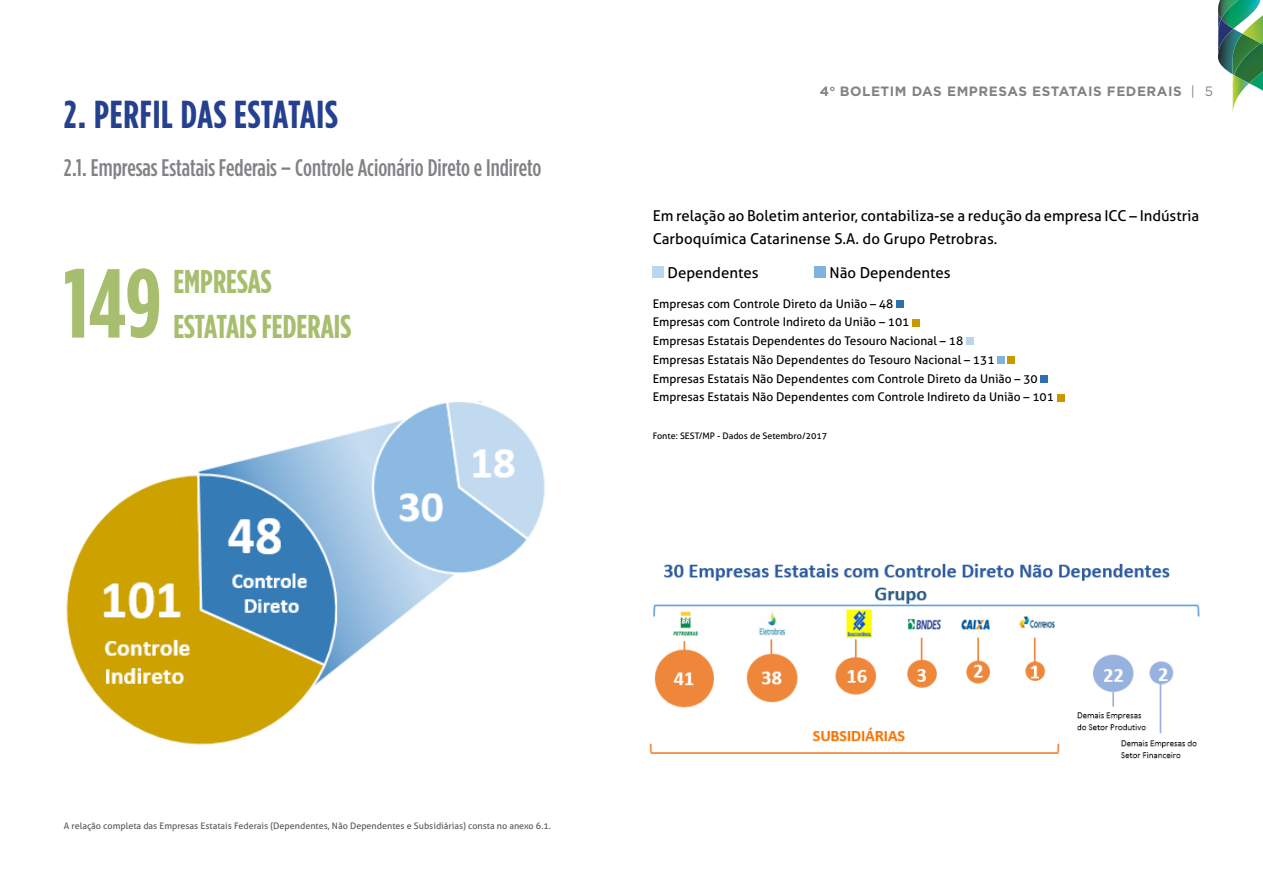
<style>
.page{position:relative;width:1263px;height:893px;background:#fff}
.page>*{position:absolute;margin:0;border:0;box-sizing:border-box;transform-origin:0 0}
.t1{font:700 condensed 97.5px "Gotham HTF";color:#a6be6d}
.t2{font:700 condensed 39px "Gotham HTF";color:#25408f}
.t3{font:700 condensed 33px/45px "Gotham HTF";color:#a6be6d}
.t4{font:500 condensed 24px "Gotham HTF";color:#808285}
.t5{font:15px/22.5px "Aller";color:#000}
.t6{font:700 13.5px "Gotham HTF";letter-spacing:.04em;color:#808285}
.t7{font:12px/18.8px "Aller";color:#000}
.t8{font:9px "Aller";color:#58595b}
.t9{font:9px "Aller";color:#000}
.s1{font-weight:400}
</style>
<div class="page">
<svg style="left:1218px;top:0;width:45px;height:113px"></svg>
<img style="left:1218px;top:0;width:35px;height:19px">
<div style="left:653px;top:266px;width:11px;height:12px;background:#bcd6ee"></div>
<div style="left:815px;top:266px;width:11px;height:12px;background:#81b2df"></div>
<div style="left:896px;top:300px;width:8px;height:8px;background:#2c70ae"></div>
<div style="left:912px;top:319px;width:8px;height:7px;background:#c89800"></div>
<div style="left:966px;top:338px;width:7px;height:7px;background:#bcd6ee"></div>
<div style="left:997px;top:356px;width:8px;height:8px;background:#81b2df"></div>
<div style="left:1008px;top:356px;width:7px;height:8px;background:#c89800"></div>
<div style="left:1041px;top:375px;width:7px;height:8px;background:#2c70ae"></div>
<div style="left:1057px;top:394px;width:7px;height:7px;background:#c89800"></div>
<img style="left:66px;top:401px;width:479px;height:344px">
<img style="left:649px;top:563px;width:551px;height:196px">
<h2 class="t2" style="left:64px;top:92px;width:45px">2. PERFIL</h2>
<h2 class="t2" style="left:181px;top:92px;width:68px">DAS ESTATAIS</h2>
<h3 class="t4" style="left:64px;top:155px;width:479px">2.1. Empresas Estatais Federais – Controle Acionário Direto e Indireto</h3>
<h1 class="t1" style="left:64px;top:249px;width:99px">149</h1>
<h3 class="t3" style="left:173px;top:258px;width:25px">EMPRESAS<br>ESTATAIS</h3>
<h3 class="t3" style="left:262px;top:303px;width:23px">FEDERAIS</h3>
<p class="t6" style="left:820px;top:83px;width:395px">4<sup>o</sup> BOLETIM DAS EMPRESAS ESTATAIS FEDERAIS <span class="s1">| 5</span></p>
<p class="t5" style="left:653px;top:205px;width:548px">Em relação ao Boletim anterior, contabiliza-se a redução da empresa ICC – Indústria<br>Carboquímica Catarinense S.A. do Grupo Petrobras.</p>
<p class="t5" style="left:667px;top:261px;width:93px">Dependentes</p>
<p class="t5" style="left:829px;top:261px;width:123px">Não Dependentes</p>
<p class="t7" style="left:653px;top:294px;width:403px">Empresas com Controle Direto da União – 48<br>Empresas com Controle Indireto da União – 101<br>Empresas Estatais Dependentes do Tesouro Nacional – 18<br>Empresas Estatais Não Dependentes do Tesouro Nacional – 131<br>Empresas Estatais Não Dependentes com Controle Direto da União – 30<br>Empresas Estatais Não Dependentes com Controle Indireto da União – 101</p>
<p class="t9" style="left:653px;top:430px;width:176px">Fonte: SEST/MP - Dados de Setembro/2017</p>
<p class="t8" style="left:64px;top:820px;width:489px">A relação completa das Empresas Estatais Federais (Dependentes, Não Dependentes e Subsidiárias) consta no anexo 6.1.</p>
</div>
